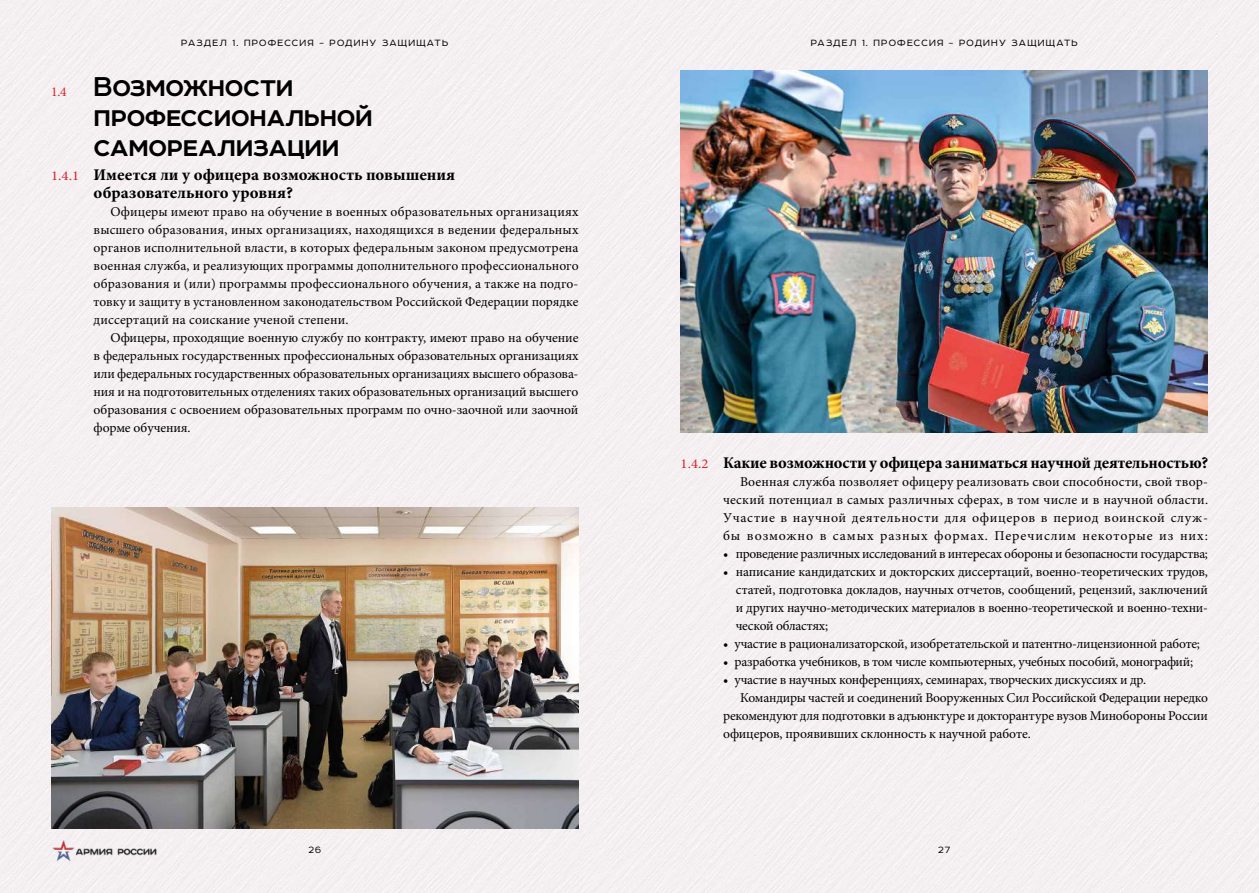
<style>
.page{position:relative;width:1259px;height:893px;background:#f4eff1}
.page>*{position:absolute;margin:0;border:0;box-sizing:border-box;transform-origin:0 0}
.t1{font:700 31.5px/30px "Room";letter-spacing:-.01em;color:#000}
.t2{font:700 condensed 16.5px/18px "Minion Pro";letter-spacing:-.005em;color:#000;scale:1.1 1}
.t3{font:700 condensed 16.5px "Minion Pro";letter-spacing:-.005em;color:#000;scale:1.08 1}
.t4{font:13.5px/18px "Minion Pro";letter-spacing:-.015em;color:#000;text-align:justify}
.t5{font:13.5px "Minion Pro";color:#d3232a}
.t6{font:10.5px "Room";letter-spacing:.12em;color:#000}
.s1{font-weight:400;font-stretch:normal;font-size:13.5px;color:#d3232a}
</style>
<div class="page">
<img style="left:52px;top:838px;width:106px;height:24px">
<img style="left:51px;top:507px;width:527px;height:321px">
<img style="left:680px;top:71px;width:528px;height:361px">
<p class="t6" style="left:181px;top:37px;width:268px">РАЗДЕЛ 1. ПРОФЕССИЯ – РОДИНУ ЗАЩИЩАТЬ</p>
<p class="t6" style="left:810px;top:37px;width:268px">РАЗДЕЛ 1. ПРОФЕССИЯ – РОДИНУ ЗАЩИЩАТЬ</p>
<p class="t5" style="left:51px;top:82px;width:17px">1.4</p>
<h1 class="t1" style="left:94px;top:71px;width:280px">Возможности профессиональной самореализации</h1>
<p class="t2" style="left:94px;top:166px;width:330px;text-indent:-43px"><span class="s1">1.4.1</span> Имеется ли у офицера возможность повышения образовательного уровня?</p>
<p class="t4" style="left:94px;top:203px;width:486px;text-indent:17px">Офицеры имеют право на обучение в военных образовательных организациях высшего образования, иных организациях, находящихся в ведении федеральных органов исполнительной власти, в которых федеральным законом предусмотрена военная служба, и реализующих программы дополнительного профессионального образования и (или) программы профессионального обучения, а также на подго&shy;товку и защиту в установленном законодательством Российской Федерации порядке диссертаций на соискание ученой степени.</p>
<p class="t4" style="left:94px;top:329px;width:486px;text-indent:17px">Офицеры, проходящие военную службу по контракту, имеют право на обучение в федеральных государственных профессиональных образовательных организациях или федеральных государственных образовательных организациях высшего образова&shy;ния и на подготовительных отделениях таких образовательных организаций высшего образования с освоением образовательных программ по очно-заочной или заочной форме обучения.</p>
<p class="t3" style="left:680px;top:451px;width:490px"><span class="s1">1.4.2</span> Какие возможности у офицера заниматься научной деятельностью?</p>
<p class="t4" style="left:723px;top:473px;width:486px;text-indent:17px">Военная служба позволяет офицеру реализовать свои способности, свой твор&shy;ческий потенциал в самых различных сферах, в том числе и в научной области.<br>Участие в научной деятельности для офицеров в период воинской служ&shy;бы возможно в самых разных формах. Перечислим некоторые из них:</p>
<p class="t4" style="left:723px;top:545px;width:486px">• проведение различных исследований в интересах обороны и безопасности государства;</p>
<p class="t4" style="left:736px;top:563px;width:474px;text-indent:-13px">• написание кандидатских и докторских диссертаций, военно-теоретических трудов, статей, подготовка докладов, научных отчетов, сообщений, рецензий, заключений и других научно-методических материалов в военно-теоретической и военно-техни&shy;ческой областях;</p>
<p class="t4" style="left:723px;top:635px;width:478px">• участие в рационализаторской, изобретательской и патентно-лицензионной работе;</p>
<p class="t4" style="left:723px;top:653px;width:471px">• разработка учебников, в том числе компьютерных, учебных пособий, монографий;</p>
<p class="t4" style="left:723px;top:671px;width:425px">• участие в научных конференциях, семинарах, творческих дискуссиях и др.</p>
<p class="t4" style="left:740px;top:689px;width:469px">Командиры частей и соединений Вооруженных Сил Российской Федерации нередко</p>
<p class="t4" style="left:723px;top:707px;width:486px">рекомендуют для подготовки в адъюнктуре и докторантуре вузов Минобороны России</p>
<p class="t4" style="left:723px;top:725px;width:309px">офицеров, проявивших склонность к научной работе.</p>
<p class="t6" style="left:308px;top:844px;width:14px">26</p>
<p class="t6" style="left:938px;top:844px;width:13px">27</p>
</div>
